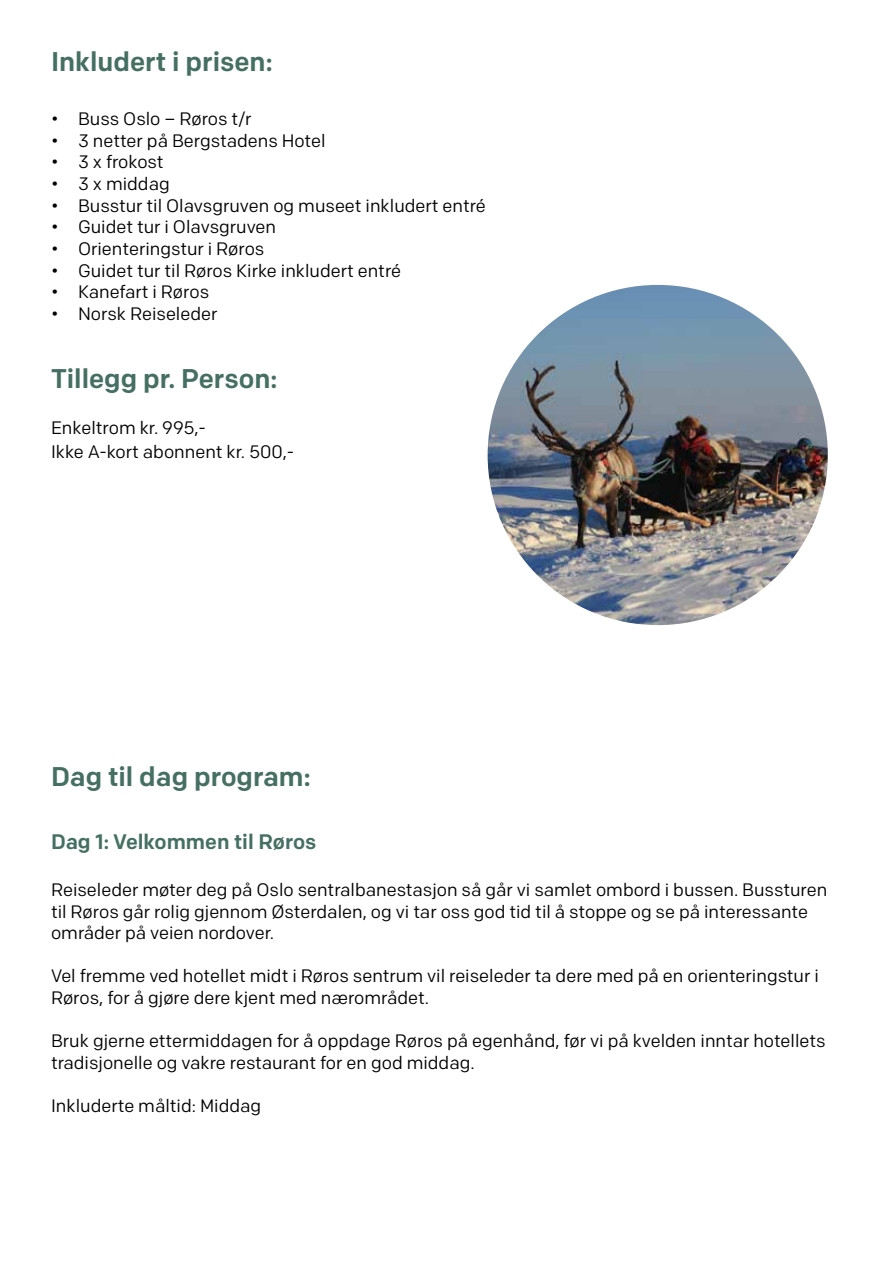
<style>
.page{position:relative;width:893px;height:1263px;background:#fff}
.page>*{position:absolute;margin:0;border:0;box-sizing:border-box;transform-origin:0 0}
.t1{font:500 27px "Colfax";color:#456f62}
.t2{font:500 21px "Colfax";color:#456f62}
.t3{font:18px/21.6px "Colfax";color:#000}
</style>
<div class="page">
<img style="left:488px;top:285px;width:340px;height:340px;border-radius:170px">
<h1 class="t1" style="left:51px;top:45px;width:223px">Inkludert i prisen:</h1>
<p class="t3" style="left:51px;top:108px;width:202px">• Buss Oslo – Røros t/r</p>
<p class="t3" style="left:51px;top:130px;width:276px">• 3 netter på Bergstadens Hotel</p>
<p class="t3" style="left:51px;top:151px;width:114px">• 3 x frokost</p>
<p class="t3" style="left:51px;top:173px;width:120px">• 3 x middag</p>
<p class="t3" style="left:51px;top:194px;width:436px">• Busstur til Olavsgruven og museet inkludert entré</p>
<p class="t3" style="left:51px;top:216px;width:227px">• Guidet tur i Olavsgruven</p>
<p class="t3" style="left:51px;top:238px;width:215px">• Orienteringstur i Røros</p>
<p class="t3" style="left:51px;top:259px;width:352px">• Guidet tur til Røros Kirke inkludert entré</p>
<p class="t3" style="left:51px;top:281px;width:160px">• Kanefart i Røros</p>
<p class="t3" style="left:51px;top:302px;width:168px">• Norsk Reiseleder</p>
<h1 class="t1" style="left:51px;top:362px;width:228px">Tillegg pr. Person:</h1>
<p class="t3" style="left:51px;top:415px;width:245px;line-height:24px">Enkeltrom kr. 995,-<br>Ikke A-kort abonnent kr. 500,-</p>
<h1 class="t1" style="left:51px;top:760px;width:261px">Dag til dag program:</h1>
<p class="t2" style="left:51px;top:829px;width:267px">Dag 1: Velkommen til Røros</p>
<p class="t3" style="left:51px;top:879px;width:778px">Reiseleder møter deg på Oslo sentralbanestasjon så går vi samlet ombord i bussen. Bussturen til Røros går rolig gjennom Østerdalen, og vi tar oss god tid til å stoppe og se på interessante områder på veien nordover.</p>
<p class="t3" style="left:51px;top:965px;width:769px">Vel fremme ved hotellet midt i Røros sentrum vil reiseleder ta dere med på en orienteringstur i<br>Røros, for å gjøre dere kjent med nærområdet.</p>
<p class="t3" style="left:51px;top:1030px;width:776px">Bruk gjerne ettermiddagen for å oppdage Røros på egenhånd, før vi på kvelden inntar hotellets tradisjonelle og vakre restaurant for en god middag.</p>
<p class="t3" style="left:51px;top:1095px;width:212px">Inkluderte måltid: Middag</p>
</div>
